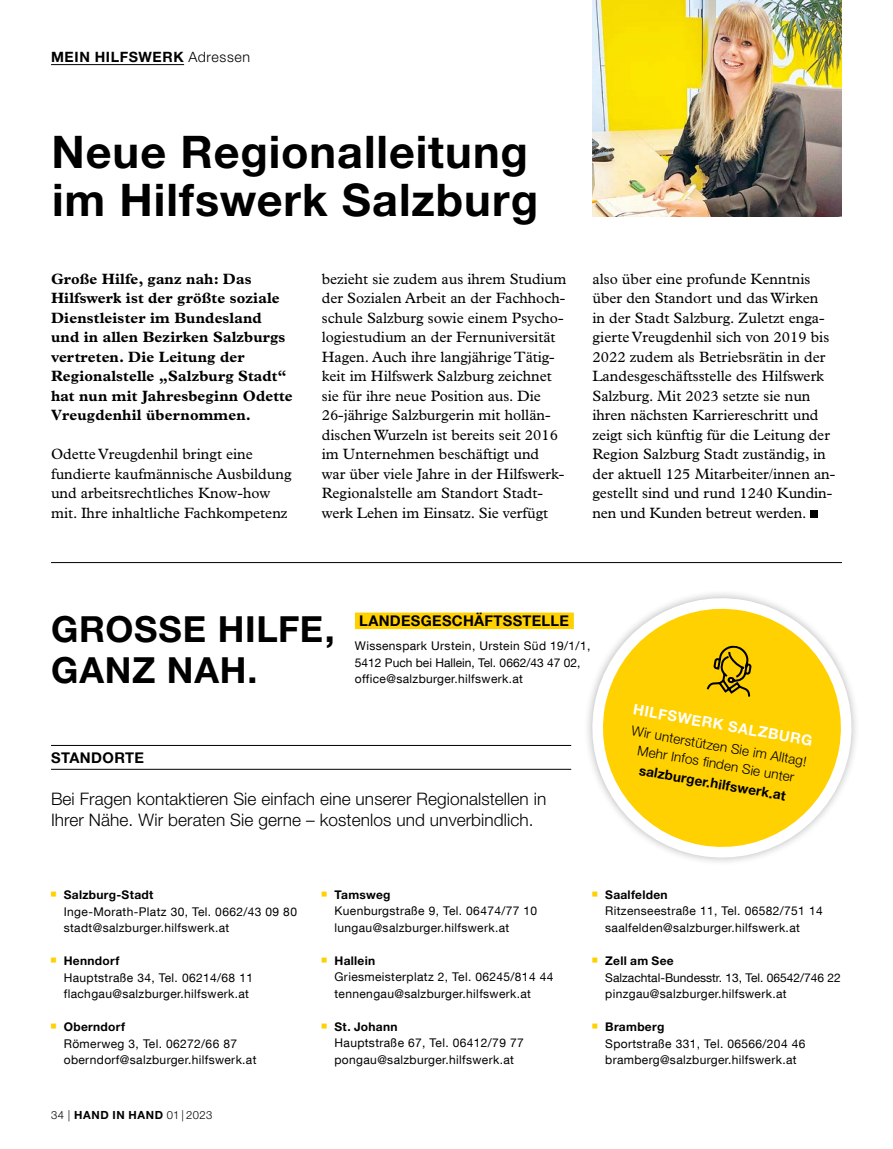
<style>
.page{position:relative;width:893px;height:1149px;background:#fff}
.page>*{position:absolute;margin:0;border:0;box-sizing:border-box;transform-origin:0 0}
.t1{font:700 45px/48px "Helvetica Neue LT Std";letter-spacing:.02em;color:#000}
.t2{font:700 36px/40.5px "Helvetica Neue LT Std";letter-spacing:.02em;color:#000}
.t3{font:300 17.25px/21px "Helvetica Neue LT Std";letter-spacing:.005em;color:#000}
.t4{font:15px/19.5px "Plantin Std";color:#000}
.t5{font:700 15px/19.5px "Plantin Std";letter-spacing:.01em;color:#000}
.t6{font:700 14.7px "Helvetica Neue LT Com";letter-spacing:.02em;color:#000}
.t7{font:700 14.7px "Helvetica Neue LT Std";color:#fff}
.t8{font:700 14.25px "Helvetica Neue LT Std";letter-spacing:.045em;color:#000}
.t9{font:300 13.5px/18px "Helvetica Neue LT Std";color:#000;text-align:center}
.t10{font:700 13.5px "Helvetica Neue LT Std";color:#000}
.t11{font:12px/16.5px "Helvetica Neue LT Com";letter-spacing:.03em;color:#000}
.t12{font:700 12px "Helvetica Neue LT Std";letter-spacing:.025em;color:#000}
.t13{font:12px/16.5px "Helvetica Neue LT Com";color:#000}
.t14{font:300 11.25px "Helvetica Neue LT Std";letter-spacing:.03em;color:#000}
.s1{font-weight:300}
.s2{color:#ffd100}
.s3{font-weight:700}
</style>
<div class="page">
<hr style="left:51px;top:64px;width:133px;height:1px;background:#000">
<hr style="left:51px;top:562px;width:791px;height:1px;background:#000">
<div style="left:355px;top:612px;width:219px;height:17px;background:#ffd100"></div>
<hr style="left:51px;top:745px;width:520px;height:1px;background:#000">
<hr style="left:51px;top:768px;width:520px;height:1px;background:#000">
<svg style="left:587px;top:593px;width:269px;height:269px"></svg>
<svg style="left:706px;top:643px;width:47px;height:54px;background:#c7a300"></svg>
<img style="left:593px;top:0;width:249px;height:216px">
<div style="left:810px;top:510px;width:7px;height:8px;background:#000"></div>
<p class="t8" style="left:51px;top:48px;width:201px">MEIN HILFSWERK <span class="s1">Adressen</span></p>
<h1 class="t1" style="left:52px;top:127px;width:488px">Neue Regionalleitung im Hilfswerk Salzburg</h1>
<p class="t5" style="left:51px;top:269px;width:243px">Große Hilfe, ganz nah: Das<br>Hilfswerk ist der größte soziale<br>Dienstleister im Bundesland und in allen Bezirken Salzburgs vertreten. Die Leitung der<br>Regionalstelle „Salzburg Stadt“ hat nun mit Jahresbeginn Odette<br>Vreugdenhil übernommen.</p>
<p class="t4" style="left:51px;top:444px;width:242px">Odette Vreugdenhil bringt eine fundierte kaufmännische Ausbildung und arbeitsrechtliches Know-how mit. Ihre inhaltliche Fachkompetenz</p>
<p class="t4" style="left:322px;top:269px;width:246px">bezieht sie zudem aus ihrem Studium der Sozialen Arbeit an der Fachhoch&shy;schule Salzburg sowie einem Psycho&shy;logiestudium an der Fernuniversität Hagen. Auch ihre langjährige Tätig&shy;keit im Hilfswerk Salzburg zeichnet sie für ihre neue Position aus. Die 26-jährige Salzburgerin mit hollän&shy;dischen Wurzeln ist bereits seit 2016 im Unternehmen beschäftigt und war über viele Jahre in der Hilfswerk-Regionalstelle am Standort Stadt&shy;werk Lehen im Einsatz. Sie verfügt</p>
<p class="t4" style="left:592px;top:269px;width:244px">also über eine profunde Kenntnis über den Standort und das Wirken<br>in der Stadt Salzburg. Zuletzt enga&shy;gierte Vreugdenhil sich von 2019 bis 2022 zudem als Betriebsrätin in der Landesgeschäftsstelle des Hilfswerk Salzburg. Mit 2023 setzte sie nun ihren nächsten Karriereschritt und zeigt sich künftig für die Leitung der Region Salzburg Stadt zuständig, in der aktuell 125 Mitarbeiter/innen an&shy;gestellt sind und rund 1240 Kundin&shy;nen und Kunden betreut werden.</p>
<h2 class="t2" style="left:51px;top:608px;width:285px">GROSSE HILFE,<br>GANZ NAH.</h2>
<p class="t6" style="left:359px;top:611px;width:211px">LANDESGESCHÄFTSSTELLE</p>
<p class="t11" style="left:355px;top:637px;width:237px">Wissenspark Urstein, Urstein Süd 19/1/1,<br>5412 Puch bei Hallein, Tel. 0662/43 47 02, office@salzburger.hilfswerk.at</p>
<p class="t6" style="left:51px;top:748px;width:95px">STANDORTE</p>
<p class="t3" style="left:51px;top:787px;width:497px">Bei Fragen kontaktieren Sie einfach eine unserer Regionalstellen in<br>Ihrer Nähe. Wir beraten Sie gerne – kostenlos und unverbindlich.</p>
<p class="t7" style="left:635px;top:699px;width:183px;rotate:10deg">HILFSWERK SALZBURG</p>
<p class="t9" style="left:633px;top:721px;width:179px;rotate:10deg">Wir unterstützen Sie im Alltag!<br>Mehr Infos fi nden Sie unter</p>
<p class="t10" style="left:641px;top:761px;width:150px;rotate:10deg">salzburger.hilfswerk.at</p>
<p class="t12" style="left:51px;top:887px;width:104px"><span class="s2">▘</span> Salzburg-Stadt</p>
<p class="t11" style="left:64px;top:902px;width:235px">Inge-Morath-Platz 30, Tel. 0662/43 09 80 stadt@salzburger.hilfswerk.at</p>
<p class="t12" style="left:51px;top:953px;width:70px"><span class="s2">▘</span> Henndorf</p>
<p class="t11" style="left:64px;top:968px;width:191px">Hauptstraße 34, Tel. 06214/68 11 flachgau@salzburger.hilfswerk.at</p>
<p class="t12" style="left:51px;top:1019px;width:76px"><span class="s2">▘</span> Oberndorf</p>
<p class="t11" style="left:64px;top:1034px;width:194px">Römerweg 3, Tel. 06272/66 87 oberndorf@salzburger.hilfswerk.at</p>
<p class="t14" style="left:51px;top:1107px;width:163px">34 | <span class="s3">HAND IN HAND</span> 01 | 2023</p>
<p class="t12" style="left:322px;top:886px;width:70px"><span class="s2">▘</span> Tamsweg</p>
<p class="t11" style="left:334px;top:902px;width:204px">Kuenburgstraße 9, Tel. 06474/77 10 lungau@salzburger.hilfswerk.at</p>
<p class="t12" style="left:322px;top:952px;width:55px"><span class="s2">▘</span> Hallein</p>
<p class="t11" style="left:334px;top:968px;width:220px">Griesmeisterplatz 2, Tel. 06245/814 44 tennengau@salzburger.hilfswerk.at</p>
<p class="t12" style="left:322px;top:1018px;width:77px"><span class="s2">▘</span> St. Johann</p>
<p class="t11" style="left:334px;top:1034px;width:191px">Hauptstraße 67, Tel. 06412/79 77 pongau@salzburger.hilfswerk.at</p>
<p class="t12" style="left:592px;top:886px;width:77px"><span class="s2">▘</span> Saalfelden</p>
<p class="t11" style="left:605px;top:902px;width:219px">Ritzenseestraße 11, Tel. 06582/751 14 saalfelden@salzburger.hilfswerk.at</p>
<p class="t12" style="left:592px;top:952px;width:83px"><span class="s2">▘</span> Zell am See</p>
<p class="t13" style="left:605px;top:968px;width:237px">Salzachtal-Bundesstr. 13, Tel. 06542/746 22 pinzgau@salzburger.hilfswerk.at</p>
<p class="t12" style="left:592px;top:1018px;width:73px"><span class="s2">▘</span> Bramberg</p>
<p class="t11" style="left:605px;top:1034px;width:202px">Sportstraße 331, Tel. 06566/204 46 bramberg@salzburger.hilfswerk.at</p>
</div>
